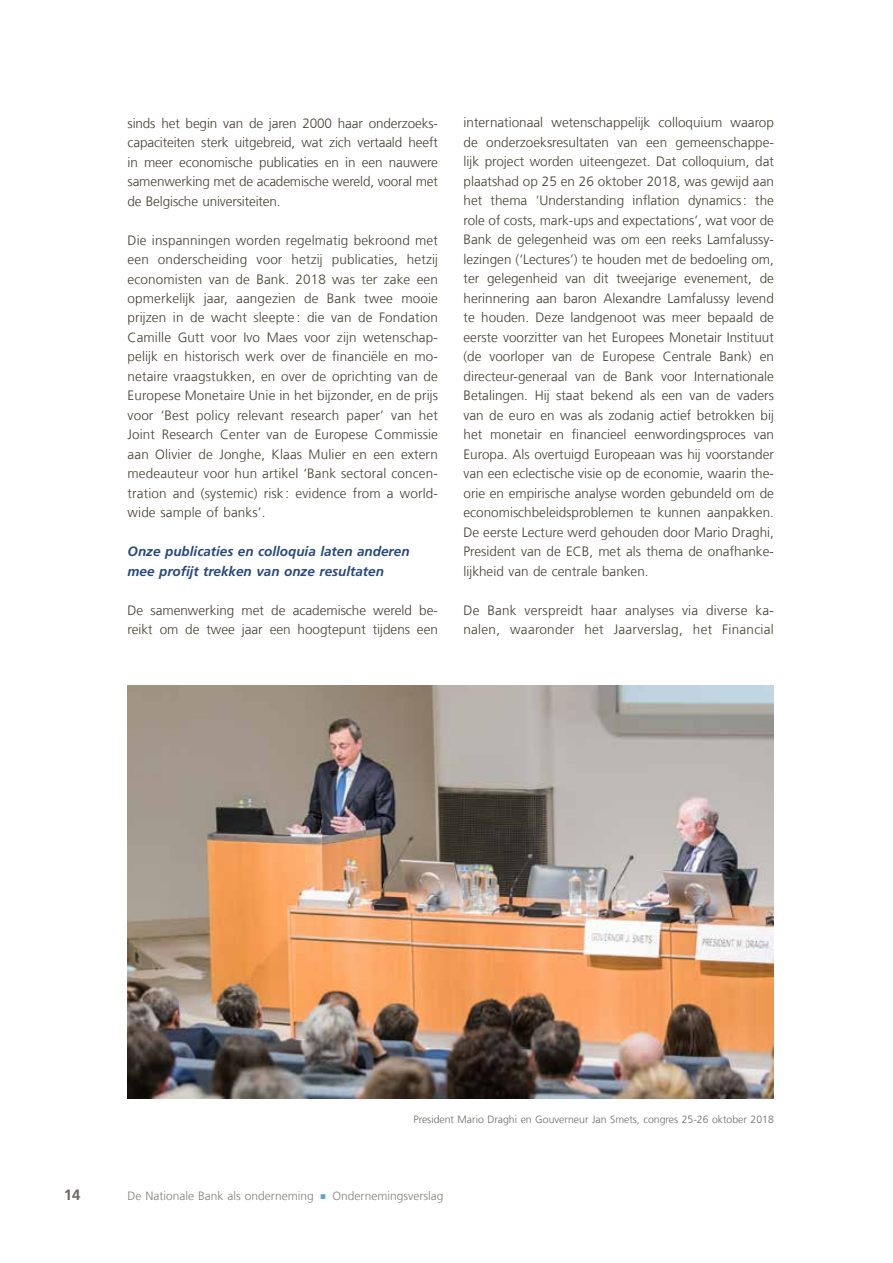
<style>
.page{position:relative;width:893px;height:1263px;background:#fff}
.page>*{position:absolute;margin:0;border:0;box-sizing:border-box;transform-origin:0 0}
.t1{font:700 15px "Frutiger LT Com";color:#6d6a63}
.t2{font:300 13.5px/19.5px "Frutiger LT Com";color:#454034;text-align:justify}
.t3{font:300 13.5px/19.5px "Frutiger LT Com";letter-spacing:.02em;color:#454034}
.t4{font:italic 700 13.5px/19.5px "Frutiger LT Com";color:#29497c}
.t5{font:300 12px "Frutiger LT Com";color:#81807a}
.t6{font:300 10.5px "Frutiger LT Com";color:#6d6a63}
.s1{color:#5ea9c1}
</style>
<div class="page">
<img style="left:128px;top:685px;width:646px;height:413px">
<p class="t2" style="left:128px;top:113px;width:312px">sinds het begin van de jaren 2000 haar onderzoeks&shy;capaciteiten sterk uitgebreid, wat zich vertaald heeft in meer economische publicaties en in een nauwere samenwerking met de academische wereld, vooral met de Belgische universiteiten.</p>
<p class="t2" style="left:128px;top:230px;width:312px">Die inspanningen worden regelmatig bekroond met een onderscheiding voor hetzij publicaties, hetzij economisten van de Bank. 2018 was ter zake een opmerkelijk jaar, aangezien de Bank twee mooie prijzen in de wacht sleepte : die van de Fondation Camille Gutt voor Ivo Maes voor zijn wetenschap&shy;pelijk en historisch werk over de financiële en mo&shy;netaire vraagstukken, en over de oprichting van de Europese Monetaire Unie in het bijzonder, en de prijs voor ‘Best policy relevant research paper’ van het Joint Research Center van de Europese Commissie aan Olivier de Jonghe, Klaas Mulier en een extern medeauteur voor hun artikel ‘Bank sectoral concen&shy;tration and (systemic) risk : evidence from a world&shy;wide sample of banks’.</p>
<p class="t4" style="left:128px;top:542px;width:284px">Onze publicaties en colloquia laten anderen mee profijt trekken van onze resultaten</p>
<p class="t2" style="left:128px;top:600px;width:312px">De samenwerking met de academische wereld be&shy;reikt om de twee jaar een hoogtepunt tijdens een</p>
<p class="t2" style="left:463px;top:113px;width:312px">internationaal wetenschappelijk colloquium waarop de onderzoeksresultaten van een gemeenschappe&shy;lijk project worden uiteengezet. Dat colloquium, dat plaatshad op 25 en 26 oktober 2018, was gewijd aan het thema ‘Understanding inflation dynamics: the role of costs, mark-ups and expectations’, wat voor de Bank de gelegenheid was om een reeks Lamfalussy&shy;lezingen (‘Lectures’) te houden met de bedoeling om, ter gelegenheid van dit tweejarige evenement, de herinnering aan baron Alexandre Lamfalussy levend te houden. Deze landgenoot was meer bepaald de eerste voorzitter van het Europees Monetair Instituut (de voorloper van de Europese Centrale Bank) en directeur-generaal van de Bank voor Internationale Betalingen. Hij staat bekend als een van de vaders van de euro en was als zodanig actief betrokken bij het monetair en financieel eenwordingsproces van Europa. Als overtuigd Europeaan was hij voorstander van een eclectische visie op de economie, waarin the&shy;orie en empirische analyse worden gebundeld om de economischbeleidsproblemen te kunnen aanpakken.<br>De eerste Lecture werd gehouden door Mario Draghi, President van de ECB, met als thema de onafhanke&shy;lijkheid van de centrale banken.</p>
<p class="t3" style="left:463px;top:600px;width:312px">De Bank verspreidt haar analyses via diverse ka&shy;nalen, waaronder het Jaarverslag, het Financial</p>
<p class="t6" style="left:413px;top:1112px;width:362px">President Mario Draghi en Gouverneur Jan Smets, congres 25-26 oktober 2018</p>
<p class="t1" style="left:64px;top:1186px;width:18px">14</p>
<p class="t5" style="left:128px;top:1188px;width:317px">De Nationale Bank als onderneming <span class="s1">○</span> Ondernemingsverslag</p>
</div>
